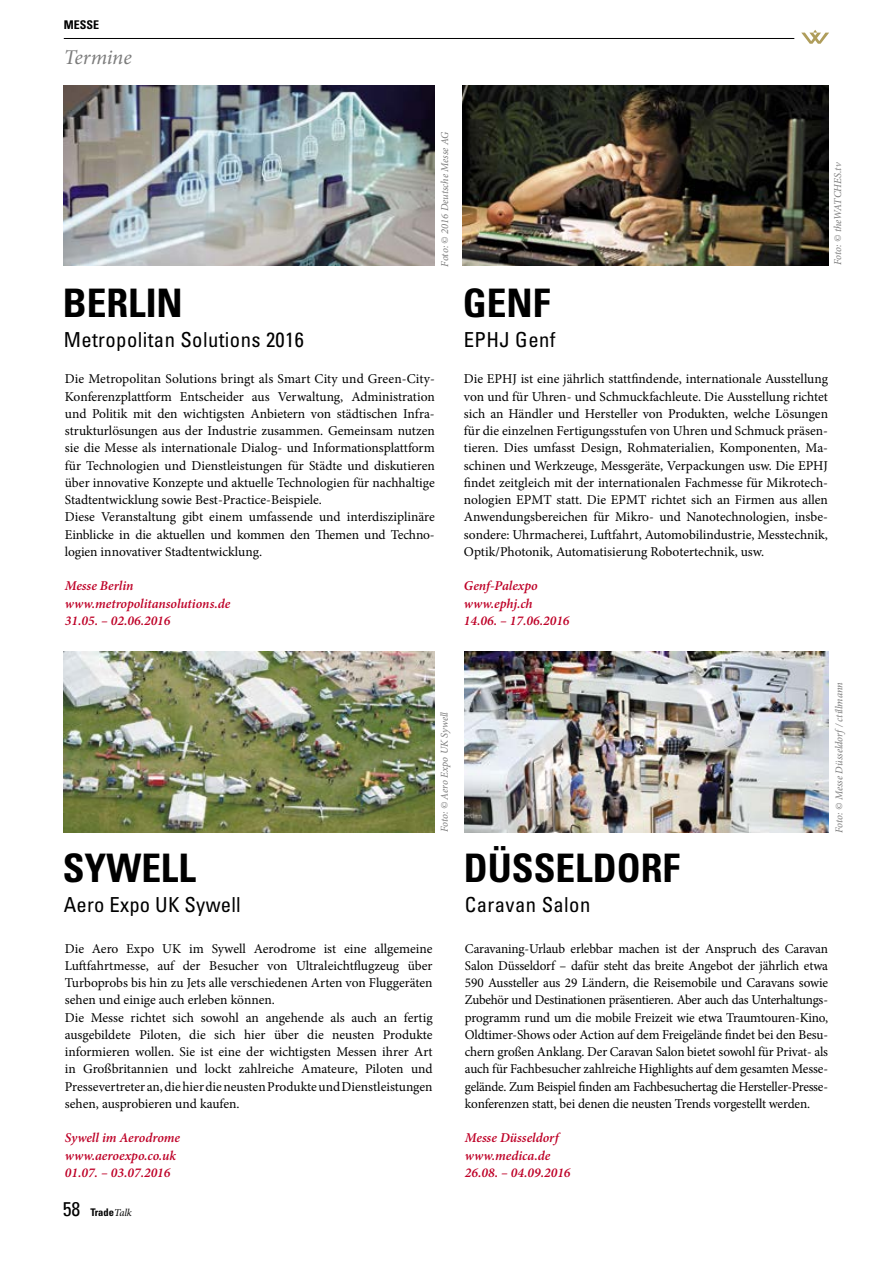
<style>
.page{position:relative;width:893px;height:1263px;background:#fff}
.page>*{position:absolute;margin:0;border:0;box-sizing:border-box;transform-origin:0 0}
.t1{font:700 condensed 39.3px "Univers";color:#000}
.t2{font:italic 21px "Minion Pro";letter-spacing:-.01em;color:#7c7c7c}
.t3{font:condensed 20.7px "Univers";letter-spacing:.02em;color:#000}
.t4{font:13.5px/17.2px "Minion Pro";color:#000}
.t5{font:italic 600 13.5px/17.2px "Minion Pro";color:#be0027}
.t6{font:700 condensed 12px "Univers";color:#000}
.t7{font:italic 10.5px "Minion Pro";letter-spacing:-.01em;color:#7c7c7c}
.t8{font:700 condensed 10.5px "Univers";color:#000}
.s1{font-weight:400;font-size:19.95px}
.s2{font-family:"Minion Pro";font-weight:400;font-style:italic;font-stretch:normal}
</style>
<div class="page">
<hr style="left:64px;top:38px;width:730px;height:1px;background:#000">
<svg style="left:801px;top:30px;width:28px;height:14px"></svg>
<img style="left:64px;top:85px;width:370px;height:181px">
<img style="left:463px;top:85px;width:365px;height:181px">
<img style="left:465px;top:651px;width:363px;height:181px">
<img style="left:64px;top:651px;width:370px;height:181px">
<p class="t6" style="left:64px;top:18px;width:37px">MESSE</p>
<h2 class="t2" style="left:64px;top:43px;width:69px">Termine</h2>
<h1 class="t1" style="left:63px;top:279px;width:122px">BERLIN</h1>
<h3 class="t3" style="left:64px;top:326px;width:242px">Metropolitan Solutions 2016</h3>
<p class="t7" style="left:438px;top:266px;width:137px;rotate:-90deg">Foto: © 2016 Deutsche Messe AG</p>
<p class="t4" style="left:65px;top:370px;width:371px">Die Metropolitan Solutions bringt als Smart City und Green-City-Konferenzplattform Entscheider aus Verwaltung, Administration und Politik mit den wichtigsten Anbietern von städtischen Infra&shy;strukturlösungen aus der Industrie zusammen. Gemeinsam nutzen sie die Messe als internationale Dialog- und Informationsplattform für Technologien und Dienstleistungen für Städte und diskutieren über innovative Konzepte und aktuelle Technologien für nachhaltige Stadtentwicklung sowie Best-Practice-Beispiele.<br>Diese Veranstaltung gibt einem umfassende und interdisziplinäre Einblicke in die aktuellen und kommen den Themen und Techno&shy;logien innovativer Stadtentwicklung.</p>
<p class="t5" style="left:65px;top:577px;width:167px">Messe Berlin www.metropolitansolutions.de<br>31.05. – 02.06.2016</p>
<h1 class="t1" style="left:463px;top:279px;width:89px">GENF</h1>
<h3 class="t3" style="left:464px;top:326px;width:93px">EPHJ Genf</h3>
<p class="t7" style="left:831px;top:265px;width:104px;rotate:-90deg">Foto: © theWATCHES.tv</p>
<p class="t4" style="left:464px;top:370px;width:366px;text-align:justify">Die EPHJ ist eine jährlich stattfindende, internationale Ausstellung von und für Uhren- und Schmuckfachleute. Die Ausstellung richtet sich an Händler und Hersteller von Produkten, welche Lösungen für die einzelnen Fertigungsstufen von Uhren und Schmuck präsen&shy;tieren. Dies umfasst Design, Rohmaterialien, Komponenten, Ma&shy;schinen und Werkzeuge, Messgeräte, Verpackungen usw. Die EPHJ findet zeitgleich mit der internationalen Fachmesse für Mikrotech&shy;nologien EPMT statt. Die EPMT richtet sich an Firmen aus allen Anwendungsbereichen für Mikro- und Nanotechnologien, insbe&shy;sondere: Uhrmacherei, Luftfahrt, Automobilindustrie, Messtechnik, Optik/Photonik, Automatisierung Robotertechnik, usw.</p>
<p class="t5" style="left:464px;top:577px;width:107px">Genf-Palexpo www.ephj.ch<br>14.06. – 17.06.2016</p>
<h1 class="t1" style="left:63px;top:844px;width:135px">SYWELL</h1>
<h3 class="t3" style="left:64px;top:891px;width:178px">Aero Expo UK Sywell</h3>
<p class="t7" style="left:437px;top:832px;width:122px;rotate:-90deg">Foto: © Aero Expo UK Sywell</p>
<p class="t4" style="left:65px;top:940px;width:369px">Die Aero Expo UK im Sywell Aerodrome ist eine allgemeine Luftfahrtmesse, auf der Besucher von Ultraleichtflugzeug über Turboprobs bis hin zu Jets alle verschiedenen Arten von Fluggeräten sehen und einige auch erleben können.<br>Die Messe richtet sich sowohl an angehende als auch an fertig ausgebildete Piloten, die sich hier über die neusten Produkte informieren wollen. Sie ist eine der wichtigsten Messen ihrer Art in Großbritannien und lockt zahlreiche Amateure, Piloten und Pressevertreter an, die hier die neusten Produkte und Dienstleistungen sehen, ausprobieren und kaufen.</p>
<p class="t5" style="left:65px;top:1129px;width:117px">Sywell im Aerodrome www.aeroexpo.co.uk<br>01.07. – 03.07.2016</p>
<p class="t8" style="left:63px;top:1206px;width:71px"><span class="s1">58</span> Trade<span class="s2">Talk</span></p>
<h1 class="t1" style="left:464px;top:844px;width:218px">DÜSSELDORF</h1>
<h3 class="t3" style="left:465px;top:891px;width:127px">Caravan Salon</h3>
<p class="t7" style="left:832px;top:833px;width:152px;rotate:-90deg">Foto: © Messe Düsseldorf/ ctillmann</p>
<p class="t4" style="left:465px;top:940px;width:365px;text-align:justify">Caravaning-Urlaub erlebbar machen ist der Anspruch des Caravan Salon Düsseldorf – dafür steht das breite Angebot der jährlich etwa 590 Aussteller aus 29 Ländern, die Reisemobile und Caravans sowie Zubehör und Destinationen präsentieren. Aber auch das Unterhaltungs&shy;programm rund um die mobile Freizeit wie etwa Traumtouren-Kino, Oldtimer-Shows oder Action auf dem Freigelände findet bei den Besu&shy;chern großen Anklang. Der Caravan Salon bietet sowohl für Privat- als auch für Fachbesucher zahlreiche Highlights auf dem gesamten Messe&shy;gelände. Zum Beispiel finden am Fachbesuchertag die Hersteller-Presse&shy;konferenzen statt, bei denen die neusten Trends vorgestellt werden.</p>
<p class="t5" style="left:465px;top:1129px;width:107px">Messe Düsseldorf www.medica.de<br>26.08. – 04.09.2016</p>
</div>
